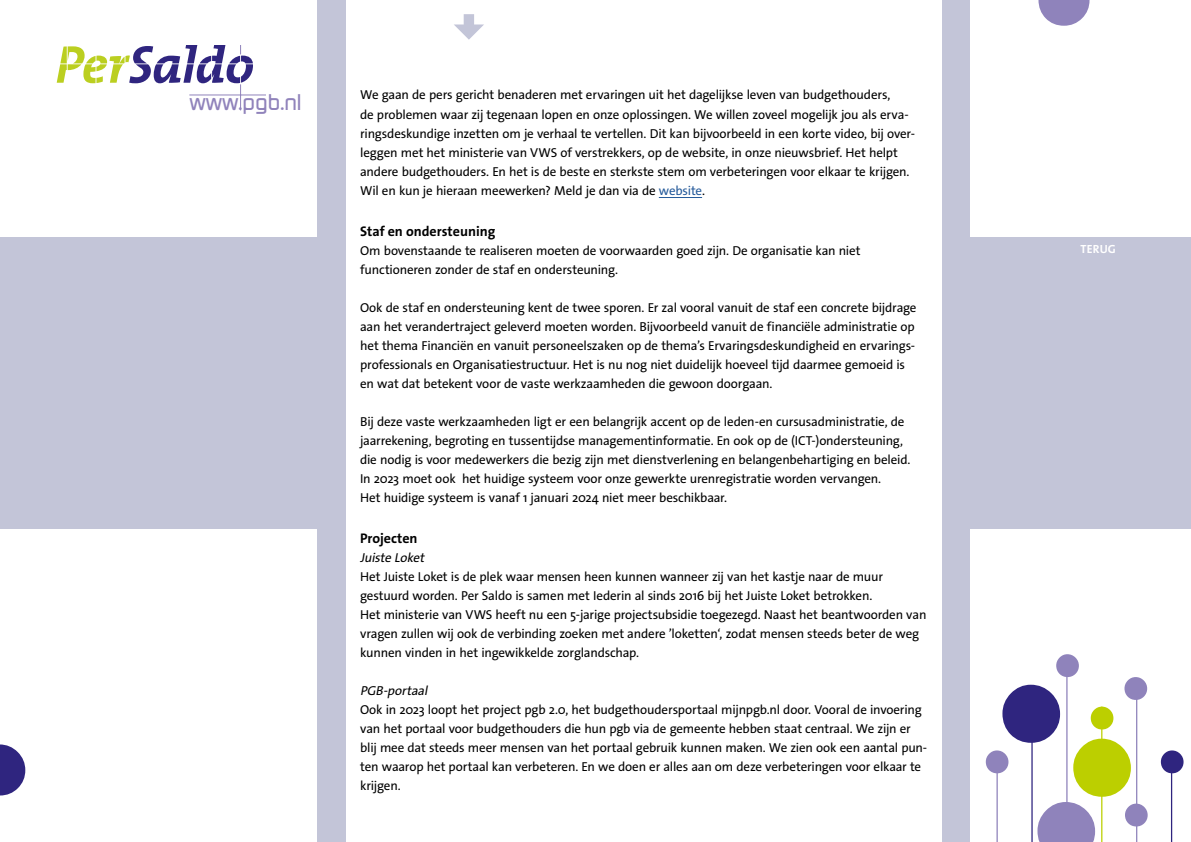
<style>
.page{position:relative;width:1191px;height:842px;background:#fff}
.page>*{position:absolute;margin:0;border:0;box-sizing:border-box;transform-origin:0 0}
.t1{font:500 22.6px "Continuum";color:#9083bb}
.t2{font:700 14px "The Sans Os F";color:#000}
.t3{font:13px/19px "The Sans Os F";letter-spacing:-.015em;color:#000}
.t4{font:italic 13px "The Sans Os F";color:#000}
.t5{font:700 11.9px "The Sans Os F";letter-spacing:.015em;color:#fff}
.s1{color:#265b9b}
</style>
<div class="page">
<div style="left:0;top:237px;width:1191px;height:291px;background:#c3c5d8"></div>
<div style="left:317px;top:0;width:652px;height:842px;background:#c3c5d8"></div>
<div style="left:346px;top:0;width:595px;height:842px;background:#fff"></div>
<hr style="left:189px;top:95px;width:77px;height:1px;background:#9083bb">
<svg style="left:57px;top:45px;width:196px;height:65px"></svg>
<svg style="left:0;top:744px;width:25px;height:51px"></svg>
<svg style="left:1038px;top:0;width:51px;height:26px"></svg>
<hr style="left:1171px;top:764px;width:1px;height:78px;background:#2f257f">
<svg style="left:1160px;top:750px;width:23px;height:23px"></svg>
<svg style="left:985px;top:654px;width:162px;height:188px"></svg>
<hr style="left:659px;top:197px;width:43px;height:1px;background:#265b9b">
<svg style="left:454px;top:14px;width:30px;height:26px"></svg>
<h1 class="t1" style="left:189px;top:88px;width:114px">www.pgb.nl</h1>
<p class="t3" style="left:360px;top:86px;width:556px">We gaan de pers gericht benaderen met ervaringen uit het dagelijkse leven van budgethouders,<br>de problemen waar zij tegenaan lopen en onze oplossingen. We willen zoveel mogelijk jou als erva&shy;ringsdeskundige inzetten om je verhaal te vertellen. Dit kan bijvoorbeeld in een korte video, bij over&shy;leggen met het ministerie van VWS of verstrekkers, op de website, in onze nieuwsbrief. Het helpt andere budgethouders. En het is de beste en sterkste stem om verbeteringen voor elkaar te krijgen.<br>Wil en kun je hieraan meewerken? Meld je dan via de <span class="s1">website</span>.</p>
<p class="t2" style="left:360px;top:222px;width:137px">Staf en ondersteuning</p>
<p class="t3" style="left:360px;top:241px;width:502px">Om bovenstaande te realiseren moeten de voorwaarden goed zijn. De organisatie kan niet functioneren zonder de staf en ondersteuning.</p>
<p class="t3" style="left:360px;top:298px;width:558px">Ook de staf en ondersteuning kent de twee sporen. Er zal vooral vanuit de staf een concrete bijdrage aan het verandertraject geleverd moeten worden. Bijvoorbeeld vanuit de financiële administratie op het thema Financiën en vanuit personeelszaken op de thema’s Ervaringsdeskundigheid en ervarings&shy;professionals en Organisatiestructuur. Het is nu nog niet duidelijk hoeveel tijd daarmee gemoeid is en wat dat betekent voor de vaste werkzaamheden die gewoon doorgaan.</p>
<p class="t3" style="left:360px;top:412px;width:552px">Bij deze vaste werkzaamheden ligt er een belangrijk accent op de leden-en cursusadministratie, de jaarrekening, begroting en tussentijdse managementinformatie. En ook op de (ICT-)ondersteuning, die nodig is voor medewerkers die bezig zijn met dienstverlening en belangenbehartiging en beleid.<br>In 2023 moet ook het huidige systeem voor onze gewerkte urenregistratie worden vervangen.<br>Het huidige systeem is vanaf 1 januari 2024 niet meer beschikbaar.</p>
<p class="t2" style="left:360px;top:529px;width:59px">Projecten</p>
<p class="t4" style="left:360px;top:549px;width:69px">Juiste Loket</p>
<p class="t3" style="left:360px;top:567px;width:568px">Het Juiste Loket is de plek waar mensen heen kunnen wanneer zij van het kastje naar de muur gestuurd worden. Per Saldo is samen met Iederin al sinds 2016 bij het Juiste Loket betrokken.<br>Het ministerie van VWS heeft nu een 5-jarige projectsubsidie toegezegd. Naast het beantwoorden van vragen zullen wij ook de verbinding zoeken met andere ’loketten‘, zodat mensen steeds beter de weg kunnen vinden in het ingewikkelde zorglandschap.</p>
<p class="t4" style="left:360px;top:682px;width:72px">PGB-portaal</p>
<p class="t3" style="left:360px;top:700px;width:568px">Ook in 2023 loopt het project pgb 2.0, het budgethoudersportaal mijnpgb.nl door. Vooral de invoering van het portaal voor budgethouders die hun pgb via de gemeente hebben staat centraal. We zijn er blij mee dat steeds meer mensen van het portaal gebruik kunnen maken. We zien ook een aantal pun&shy;ten waarop het portaal kan verbeteren. En we doen er alles aan om deze verbeteringen voor elkaar te krijgen.</p>
<p class="t5" style="left:1080px;top:241px;width:37px">TERUG</p>
</div>
